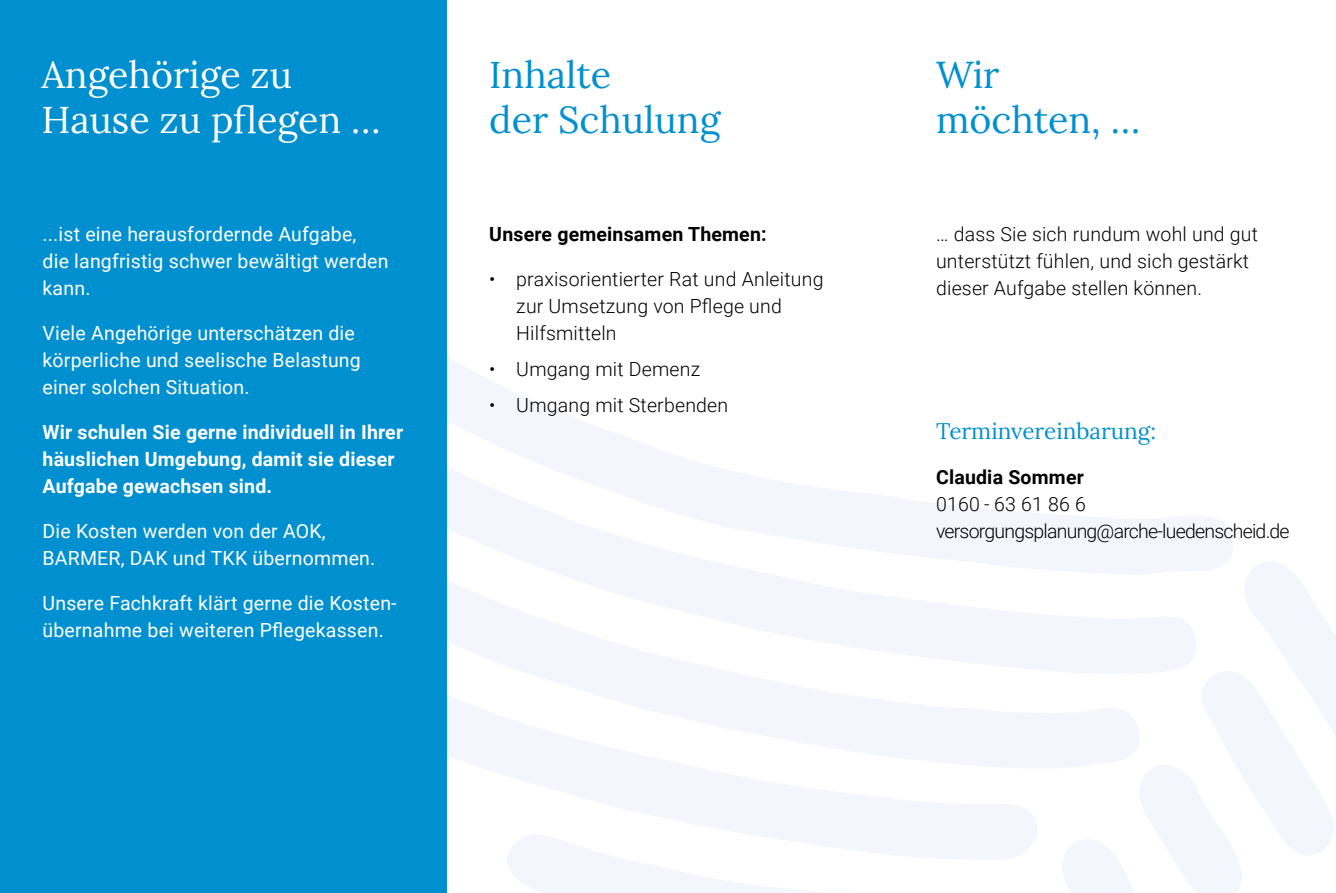
<style>
.page{position:relative;width:1336px;height:893px;background:#fff}
.page>*{position:absolute;margin:0;border:0;box-sizing:border-box;transform-origin:0 0}
.t1{font:37.5px/45px "Lora";color:#0090d0}
.t2{font:37.5px/45px "Lora";color:#fff}
.t3{font:22.5px "Lora";color:#0090d0}
.t4{font:19.5px/27px "Roboto";letter-spacing:.01em;color:#fff}
.t5{font:300 19.5px/27px "Roboto";letter-spacing:.01em;color:#000}
.t6{font:700 19.5px/27px "Roboto";letter-spacing:.01em;color:#fff}
.t7{font:300 19.5px/27px "Roboto";letter-spacing:-.04em;color:#000}
.t8{font:700 19.5px "Roboto";letter-spacing:.01em;color:#000}
</style>
<div class="page">
<svg style="left:446px;top:278px;width:787px;height:279px"></svg>
<svg style="left:446px;top:390px;width:750px;height:167px"></svg>
<svg style="left:446px;top:521px;width:695px;height:247px;fill:#f3f7fd"></svg>
<svg style="left:446px;top:677px;width:596px;height:183px;fill:#f3f7fd"></svg>
<svg style="left:505px;top:831px;width:378px;height:62px"></svg>
<svg style="left:1060px;top:557px;width:275px;height:336px"></svg>
<div style="left:0;top:0;width:446px;height:893px;background:#0090d0"></div>
<h1 class="t2" style="left:41px;top:49px;width:340px">Angehörige zu<br>Hause zu pflegen …</h1>
<h1 class="t1" style="left:489px;top:49px;width:232px">Inhalte<br>der Schulung</h1>
<h1 class="t1" style="left:935px;top:49px;width:205px">Wir möchten, …</h1>
<p class="t4" style="left:43px;top:219px;width:347px">...ist eine herausfordernde Aufgabe,<br>die langfristig schwer bewältigt werden kann.</p>
<p class="t4" style="left:43px;top:318px;width:320px">Viele Angehörige unterschätzen die körperliche und seelische Belastung einer solchen Situation.</p>
<p class="t6" style="left:43px;top:417px;width:362px">Wir schulen Sie gerne individuell in Ihrer häuslichen Umgebung, damit sie dieser<br>Aufgabe gewachsen sind.</p>
<p class="t4" style="left:43px;top:516px;width:334px">Die Kosten werden von der AOK,<br>BARMER, DAK und TKK übernommen.</p>
<p class="t4" style="left:43px;top:588px;width:355px">Unsere Fachkraft klärt gerne die Kosten&shy;übernahme bei weiteren Pflegekassen.</p>
<p class="t8" style="left:489px;top:220px;width:279px">Unsere gemeinsamen Themen:</p>
<p class="t5" style="left:516px;top:264px;width:308px;text-indent:-27px">• praxisorientierter Rat und Anleitung zur Umsetzung von Pflege und<br>Hilfsmitteln</p>
<p class="t5" style="left:489px;top:354px;width:212px">• Umgang mit Demenz</p>
<p class="t5" style="left:489px;top:390px;width:240px">• Umgang mit Sterbenden</p>
<p class="t5" style="left:935px;top:219px;width:323px">… dass Sie sich rundum wohl und gut unterstützt fühlen, und sich gestärkt dieser Aufgabe stellen können.</p>
<p class="t3" style="left:935px;top:413px;width:221px">Terminvereinbarung:</p>
<p class="t8" style="left:935px;top:463px;width:149px">Claudia Sommer</p>
<p class="t7" style="left:935px;top:489px;width:355px">0160 - 63 61 86 6 versorgungsplanung@arche-luedenscheid.de</p>
</div>
